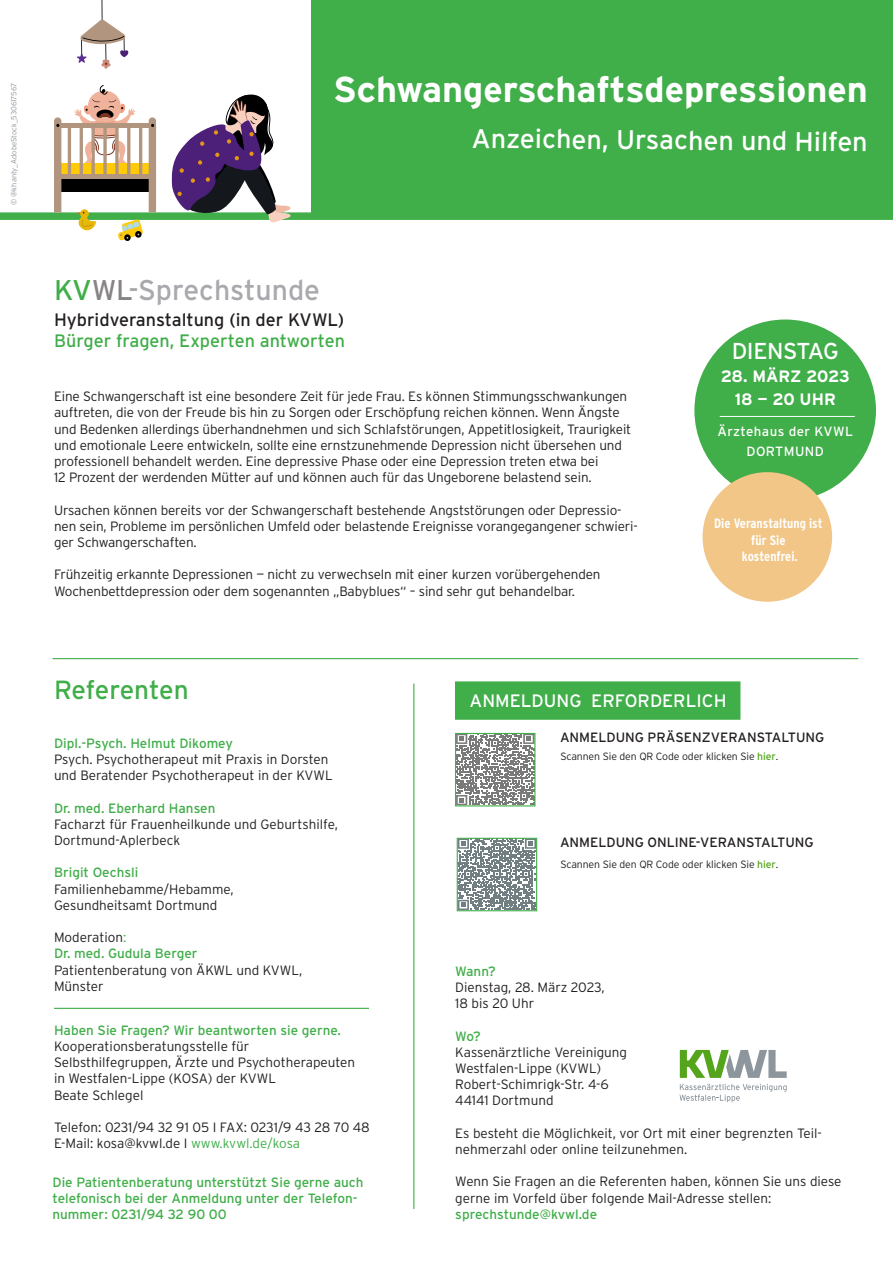
<style>
.page{position:relative;width:893px;height:1263px;background:#fff}
.page>*{position:absolute;margin:0;border:0;box-sizing:border-box;transform-origin:0 0}
.t1{font:700 36px "Interstate";color:#fff}
.t2{font:28.5px "Interstate";color:#a8a9ad}
.t3{font:27px "Interstate";color:#fff}
.t4{font:26.25px "Interstate";letter-spacing:-.005em;color:#40ae49}
.t5{font:22.95px "Interstate";letter-spacing:-.02em;color:#fff}
.t6{font:18px "Interstate";color:#231f20}
.t7{font:18px "Interstate";color:#40ae49}
.t8{font:18px "Interstate";color:#fff}
.t9{font:700 16.5px "Interstate";letter-spacing:-.01em;color:#fff}
.t10{font:300 13.5px/16.2px "Interstate";letter-spacing:-.01em;color:#231f20}
.t11{font:13.5px "Interstate";color:#40ae49}
.t12{font:13.5px "Interstate";color:#231f20}
.t13{font:700 13.5px/16.2px "Interstate Condensed";color:#fff;text-align:center}
.t14{font:13.35px "Interstate";letter-spacing:.03em;color:#fff}
.t15{font:300 10.5px "Interstate";letter-spacing:-.01em;color:#231f20}
.t16{font:300 7.5px "Interstate";color:#8e969d}
.s1{color:#40ae49}
.s2{color:#878386}
.s3{font-weight:400;color:#40ae49}
.s4{font-weight:400;color:#55a51c}
</style>
<div class="page">
<div style="left:311px;top:0;width:582px;height:216px;background:#40ae49"></div>
<hr style="left:413px;top:684px;width:1px;height:525px;background:#40ae49">
<div style="left:455px;top:681px;width:285px;height:39px;background:#40ae49;border:2px solid #40ae49"></div>
<svg style="left:457px;top:735px;width:76px;height:69px"></svg>
<div style="left:455px;top:733px;width:80px;height:73px;border:1px solid #40ae49"></div>
<div style="left:695px;top:320px;width:180px;height:180px;background:#40ae49;border-radius:50%"></div>
<hr style="left:720px;top:416px;width:135px;height:1px;background:#fff">
<div style="left:703px;top:472px;width:129px;height:130px;background:#f1c686;border-radius:50%"></div>
<hr style="left:54px;top:1008px;width:315px;height:1px;background:#40ae49">
<hr style="left:53px;top:658px;width:805px;height:1px;background:#40ae49">
<svg style="left:679px;top:1084px;width:108px;height:18px"></svg>
<svg style="left:680px;top:1050px;width:107px;height:28px"></svg>
<div style="left:0;top:212px;width:893px;height:8px;background:#40ae49"></div>
<svg style="left:459px;top:840px;width:76px;height:69px"></svg>
<div style="left:457px;top:838px;width:80px;height:73px;border:1px solid #40ae49"></div>
<svg style="left:171px;top:94px;width:123px;height:129px"></svg>
<svg style="left:77px;top:0;width:52px;height:69px"></svg>
<svg style="left:54px;top:85px;width:102px;height:156px"></svg>
<p class="t16" style="left:9px;top:205px;width:124px;rotate:-90deg">© @khanty_AdobeStock_530617567</p>
<p class="t1" style="left:333px;top:69px;width:536px">Schwangerschaftsdepressionen</p>
<p class="t3" style="left:472px;top:121px;width:398px;rotate:1deg">Anzeichen, Ursachen und Hilfen</p>
<p class="t2" style="left:54px;top:274px;width:268px"><span class="s1">KV</span><span class="s2">WL</span>-Sprechstunde</p>
<p class="t6" style="left:54px;top:309px;width:292px">Hybridveranstaltung (in der KVWL)</p>
<p class="t7" style="left:54px;top:331px;width:292px">Bürger fragen, Experten antworten</p>
<p class="t10" style="left:54px;top:388px;width:579px">Eine Schwangerschaft ist eine besondere Zeit für jede Frau. Es können Stimmungsschwankungen auftreten, die von der Freude bis hin zu Sorgen oder Erschöpfung reichen können. Wenn Ängste und Bedenken allerdings überhandnehmen und sich Schlafstörungen, Appetitlosigkeit, Traurigkeit und emotionale Leere entwickeln, sollte eine ernstzunehmende Depression nicht übersehen und professionell behandelt werden. Eine depressive Phase oder eine Depression treten etwa bei</p>
<p class="t10" style="left:54px;top:469px;width:539px">12 Prozent der werdenden Mütter auf und können auch für das Ungeborene belastend sein.</p>
<p class="t10" style="left:54px;top:501px;width:585px">Ursachen können bereits vor der Schwangerschaft bestehende Angststörungen oder Depressio&shy;nen sein, Probleme im persönlichen Umfeld oder belastende Ereignisse vorangegangener schwieri&shy;ger Schwangerschaften.</p>
<p class="t10" style="left:54px;top:566px;width:548px">Frühzeitig erkannte Depressionen — nicht zu verwechseln mit einer kurzen vorübergehenden</p>
<p class="t10" style="left:54px;top:582px;width:523px">Wochenbettdepression oder dem sogenannten „Babyblues“ – sind sehr gut behandelbar.</p>
<p class="t5" style="left:732px;top:338px;width:109px">DIENSTAG</p>
<p class="t9" style="left:721px;top:367px;width:130px">28. MÄRZ 2023</p>
<p class="t9" style="left:735px;top:390px;width:103px">18 — 20 UHR</p>
<p class="t14" style="left:717px;top:424px;width:137px">Ärztehaus der KVWL</p>
<p class="t14" style="left:746px;top:444px;width:79px">DORTMUND</p>
<p class="t13" style="left:714px;top:515px;width:110px">Die Veranstaltung ist für Sie</p>
<p class="t13" style="left:742px;top:548px;width:58px">kostenfrei.</p>
<p class="t4" style="left:54px;top:675px;width:136px">Referenten</p>
<p class="t10" style="left:54px;top:735px;width:276px"><span class="s3">Dipl.-Psych. Helmut Dikomey<br></span>Psych. Psychotherapeut mit Praxis in Dorsten</p>
<p class="t10" style="left:54px;top:767px;width:280px">und Beratender Psychotherapeut in der KVWL</p>
<p class="t11" style="left:54px;top:800px;width:163px">Dr. med. Eberhard Hansen</p>
<p class="t10" style="left:54px;top:816px;width:285px">Facharzt für Frauenheilkunde und Geburtshilfe,</p>
<p class="t10" style="left:54px;top:832px;width:128px">Dortmund-Aplerbeck</p>
<p class="t11" style="left:54px;top:865px;width:86px">Brigit Oechsli</p>
<p class="t10" style="left:54px;top:881px;width:181px">Familienhebamme/Hebamme,</p>
<p class="t10" style="left:54px;top:897px;width:165px">Gesundheitsamt Dortmund</p>
<p class="t10" style="left:54px;top:929px;width:74px">Moderation<span class="s1">:</span></p>
<p class="t11" style="left:54px;top:946px;width:145px">Dr. med. Gudula Berger</p>
<p class="t10" style="left:54px;top:962px;width:250px">Patientenberatung von ÄKWL und KVWL,</p>
<p class="t10" style="left:54px;top:978px;width:51px">Münster</p>
<p class="t11" style="left:54px;top:1022px;width:288px">Haben Sie Fragen? Wir beantworten sie gerne.</p>
<p class="t10" style="left:54px;top:1038px;width:197px">Kooperationsberatungsstelle für</p>
<p class="t10" style="left:54px;top:1054px;width:303px">Selbsthilfegruppen, Ärzte und Psychotherapeuten</p>
<p class="t10" style="left:54px;top:1070px;width:224px">in Westfalen-Lippe (KOSA) der KVWL</p>
<p class="t10" style="left:54px;top:1087px;width:91px">Beate Schlegel</p>
<p class="t10" style="left:54px;top:1119px;width:317px">Telefon: 0231/94 32 91 05 I FAX: 0231/9 43 28 70 48</p>
<p class="t10" style="left:54px;top:1135px;width:248px">E-Mail: kosa@kvwl.de I <span class="s1">www.kvwl.de/kosa</span></p>
<p class="t11" style="left:53px;top:1174px;width:313px">Die Patientenberatung unterstützt Sie gerne auch</p>
<p class="t11" style="left:53px;top:1190px;width:307px">telefonisch bei der Anmeldung unter der Telefon-</p>
<p class="t11" style="left:53px;top:1207px;width:176px">nummer: 0231/94 32 90 00</p>
<p class="t8" style="left:470px;top:691px;width:258px">ANMELDUNG ERFORDERLICH</p>
<p class="t12" style="left:560px;top:730px;width:266px">ANMELDUNG PRÄSENZVERANSTALTUNG</p>
<p class="t15" style="left:560px;top:750px;width:219px">Scannen Sie den QR Code oder klicken Sie <span class="s4">hier</span>.</p>
<p class="t12" style="left:560px;top:835px;width:255px">ANMELDUNG ONLINE-VERANSTALTUNG</p>
<p class="t15" style="left:560px;top:858px;width:219px">Scannen Sie den QR Code oder klicken Sie <span class="s4">hier</span>.</p>
<p class="t11" style="left:455px;top:963px;width:42px">Wann?</p>
<p class="t10" style="left:455px;top:979px;width:151px">Dienstag, 28. März 2023,</p>
<p class="t10" style="left:455px;top:995px;width:80px">18 bis 20 Uhr</p>
<p class="t11" style="left:455px;top:1028px;width:27px">Wo?</p>
<p class="t10" style="left:455px;top:1044px;width:173px">Kassenärztliche Vereinigung</p>
<p class="t10" style="left:455px;top:1060px;width:147px">Westfalen-Lippe (KVWL)</p>
<p class="t10" style="left:455px;top:1076px;width:155px">Robert-Schimrigk-Str. 4-6</p>
<p class="t10" style="left:455px;top:1092px;width:100px">44141 Dortmund</p>
<p class="t10" style="left:455px;top:1125px;width:368px">Es besteht die Möglichkeit, vor Ort mit einer begrenzten Teil-</p>
<p class="t10" style="left:455px;top:1141px;width:234px">nehmerzahl oder online teilzunehmen.</p>
<p class="t10" style="left:455px;top:1173px;width:388px">Wenn Sie Fragen an die Referenten haben, können Sie uns diese gerne im Vorfeld über folgende Mail-Adresse stellen:</p>
<p class="t11" style="left:455px;top:1206px;width:143px">sprechstunde@kvwl.de</p>
</div>
